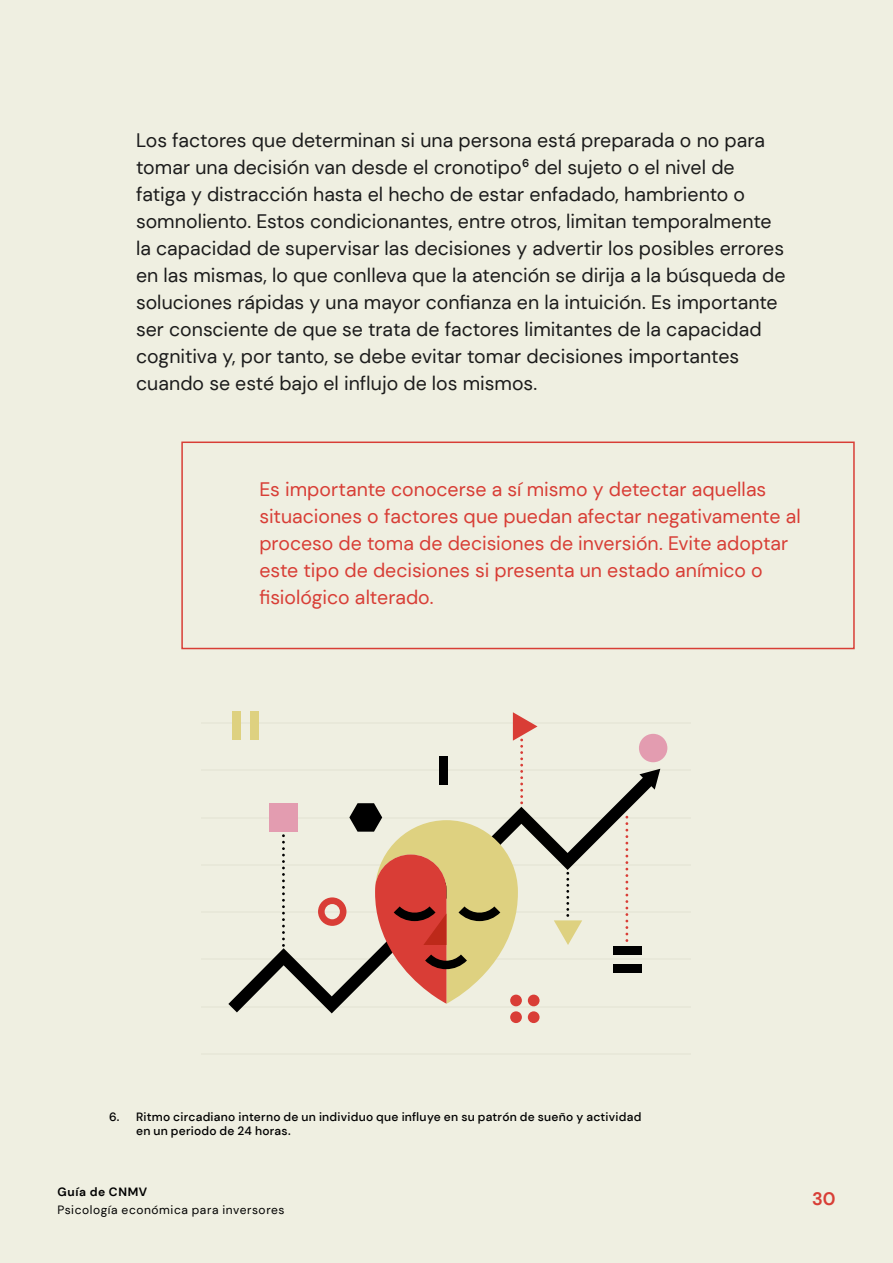
<style>
.page{position:relative;width:893px;height:1263px;background:#efefe1}
.page>*{position:absolute;margin:0;border:0;box-sizing:border-box;transform-origin:0 0}
.t1{font:19.5px/27px "DM Sans";color:#1c1c1c}
.t2{font:19.5px/27px "DM Sans";color:#d83e36}
.t3{font:700 18px "DM Sans";color:#d83e36}
.t4{font:500 12px/14.4px "DM Sans";letter-spacing:.02em;color:#000}
.t5{font:12px "DM Sans";letter-spacing:.045em;color:#000}
.t6{font:700 12px "DM Sans";letter-spacing:.055em;color:#000}
</style>
<div class="page">
<hr style="left:202px;top:1053px;width:489px;height:1px;background:#e8e8d9">
<hr style="left:202px;top:1006px;width:489px;height:1px;background:#e8e8d9">
<hr style="left:202px;top:959px;width:489px;height:1px;background:#e8e8d9">
<hr style="left:202px;top:911px;width:489px;height:2px;background:#e8e8d9">
<hr style="left:202px;top:864px;width:489px;height:1px;background:#e8e8d9">
<hr style="left:202px;top:817px;width:489px;height:1px;background:#e8e8d9">
<hr style="left:202px;top:770px;width:489px;height:1px;background:#e8e8d9">
<hr style="left:202px;top:722px;width:489px;height:2px;background:#e8e8d9">
<svg style="left:228px;top:775px;width:426px;height:238px;background:#deded0"></svg>
<svg style="left:639px;top:769px;width:21px;height:21px"></svg>
<div style="left:269px;top:803px;width:29px;height:29px;background:#e39cb0"></div>
<div style="left:510px;top:994px;width:12px;height:12px;background:#d93d36;border-radius:50%"></div>
<svg style="left:528px;top:994px;width:12px;height:12px"></svg>
<div style="left:510px;top:1011px;width:12px;height:12px;background:#d93d36;border-radius:50%"></div>
<div style="left:528px;top:1011px;width:12px;height:12px;background:#d93d36;border-radius:50%"></div>
<div style="left:639px;top:734px;width:28px;height:28px;background:#e39cb0;border-radius:50%"></div>
<div style="left:232px;top:711px;width:8px;height:28px;background:#ded180"></div>
<div style="left:250px;top:711px;width:8px;height:28px;background:#ded180"></div>
<div style="left:613px;top:946px;width:28px;height:8px;background:#000"></div>
<div style="left:613px;top:964px;width:28px;height:9px;background:#000"></div>
<svg style="left:282px;top:834px;width:3px;height:113px"></svg>
<svg style="left:625px;top:816px;width:3px;height:126px"></svg>
<svg style="left:554px;top:872px;width:28px;height:73px;background:#e6e4ca"></svg>
<svg style="left:318px;top:712px;width:219px;height:292px;background:#dac4ac"></svg>
<div style="left:181px;top:441px;width:674px;height:208px;border:2px solid #d83e36"></div>
<p class="t1" style="left:136px;top:127px;width:651px">Los factores que determinan si una persona está preparada o no para tomar una decisión van desde el cronotipo<sup>6</sup> del sujeto o el nivel de fatiga y distracción hasta el hecho de estar enfadado, hambriento o somnoliento. Estos condicionantes, entre otros, limitan temporalmente la capacidad de supervisar las decisiones y advertir los posibles errores en las mismas, lo que conlleva que la atención se dirija a la búsqueda de soluciones rápidas y una mayor confianza en la intuición. Es importante ser consciente de que se trata de factores limitantes de la capacidad cognitiva y, por tanto, se debe evitar tomar decisiones importantes cuando se esté bajo el influjo de los mismos.</p>
<p class="t2" style="left:259px;top:476px;width:543px">Es importante conocerse a sí mismo y detectar aquellas situaciones o factores que puedan afectar negativamente al proceso de toma de decisiones de inversión. Evite adoptar este tipo de decisiones si presenta un estado anímico o fisiológico alterado.</p>
<p class="t4" style="left:136px;top:1109px;width:507px;text-indent:-27px">6. Ritmo circadiano interno de un individuo que influye en su patrón de sueño y actividad en un periodo de 24 horas.</p>
<p class="t6" style="left:57px;top:1184px;width:91px">Guía de CNMV</p>
<p class="t5" style="left:57px;top:1202px;width:229px">Psicología económica para inversores</p>
<p class="t3" style="left:812px;top:1188px;width:25px">30</p>
</div>
